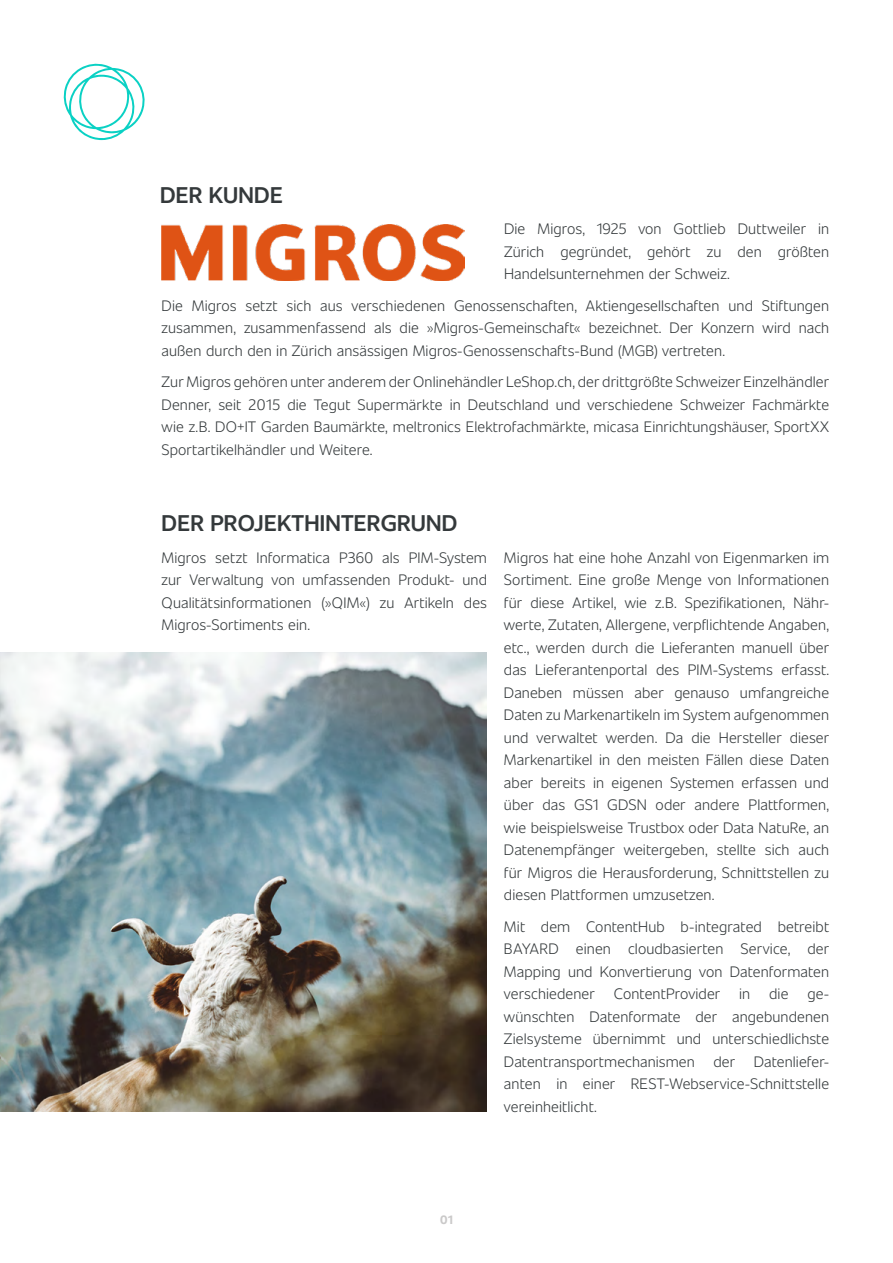
<style>
.page{position:relative;width:893px;height:1263px;background:#fff}
.page>*{position:absolute;margin:0;border:0;box-sizing:border-box;transform-origin:0 0}
.t1{font:600 22.5px "Unitext";letter-spacing:.01em;color:#34393b}
.t2{font:300 15px/22.5px "Unitext";letter-spacing:.005em;color:#34393b;text-align:justify}
.t3{font:700 12px "Unitext";color:#cac9c9}
</style>
<div class="page">
<svg style="left:63px;top:63px;width:82px;height:77px"></svg>
<img style="left:161px;top:225px;width:304px;height:55px">
<img style="left:0;top:652px;width:487px;height:460px">
<h1 class="t1" style="left:160px;top:178px;width:124px">DER KUNDE</h1>
<p class="t2" style="left:504px;top:216px;width:327px">Die Migros, 1925 von Gottlieb Duttweiler in Zürich gegründet, gehört zu den größten Handelsunternehmen der Schweiz.</p>
<p class="t2" style="left:162px;top:293px;width:669px">Die Migros setzt sich aus verschiedenen Genossenschaften, Aktiengesellschaften und Stiftungen zusammen, zusammenfassend als die »Migros-Gemeinschaft« bezeichnet. Der Konzern wird nach außen durch den in Zürich ansässigen Migros-Genossenschafts-Bund (MGB) vertreten.</p>
<p class="t2" style="left:162px;top:369px;width:669px">Zur Migros gehören unter anderem der Onlinehändler LeShop.ch, der drittgrößte Schweizer Einzelhändler Denner, seit 2015 die Tegut Supermärkte in Deutschland und verschiedene Schweizer Fachmärkte wie z.B. DO+IT Garden Baumärkte, meltronics Elektrofachmärkte, micasa Einrichtungshäuser, SportXX Sportartikelhändler und Weitere.</p>
<h1 class="t1" style="left:162px;top:507px;width:297px">DER PROJEKTHINTERGRUND</h1>
<p class="t2" style="left:162px;top:545px;width:327px">Migros setzt Informatica P360 als PIM-System zur Verwaltung von umfassenden Produkt- und Qualitätsinformationen (»QIM«) zu Artikeln des Migros-Sortiments ein.</p>
<p class="t2" style="left:504px;top:545px;width:327px">Migros hat eine hohe Anzahl von Eigenmarken im Sortiment. Eine große Menge von Informationen für diese Artikel, wie z.B. Spezifikationen, Nähr&shy;werte, Zutaten, Allergene, verpflichtende Angaben, etc., werden durch die Lieferanten manuell über das Lieferantenportal des PIM-Systems erfasst.<br>Daneben müssen aber genauso umfangreiche Daten zu Markenartikeln im System aufgenommen und verwaltet werden. Da die Hersteller dieser Markenartikel in den meisten Fällen diese Daten aber bereits in eigenen Systemen erfassen und über das GS1 GDSN oder andere Plattformen, wie beispielsweise Trustbox oder Data NatuRe, an Datenempfänger weitergeben, stellte sich auch für Migros die Herausforderung, Schnittstellen zu diesen Plattformen umzusetzen.</p>
<p class="t2" style="left:504px;top:914px;width:327px">Mit dem ContentHub b-integrated betreibt BAYARD einen cloudbasierten Service, der Mapping und Konvertierung von Datenformaten verschiedener</p>
<p class="t2" style="left:614px;top:981px;width:108px">ContentProvider</p>
<p class="t2" style="left:739px;top:981px;width:13px">in</p>
<p class="t2" style="left:769px;top:981px;width:21px">die</p>
<p class="t2" style="left:504px;top:981px;width:327px;text-indent:303px">ge&shy;wünschten Datenformate der angebundenen Zielsysteme übernimmt und unterschiedlichste Datentransportmechanismen der Datenliefer&shy;anten in einer REST-Webservice-Schnittstelle vereinheitlicht.</p>
<p class="t3" style="left:440px;top:1211px;width:14px">01</p>
</div>
